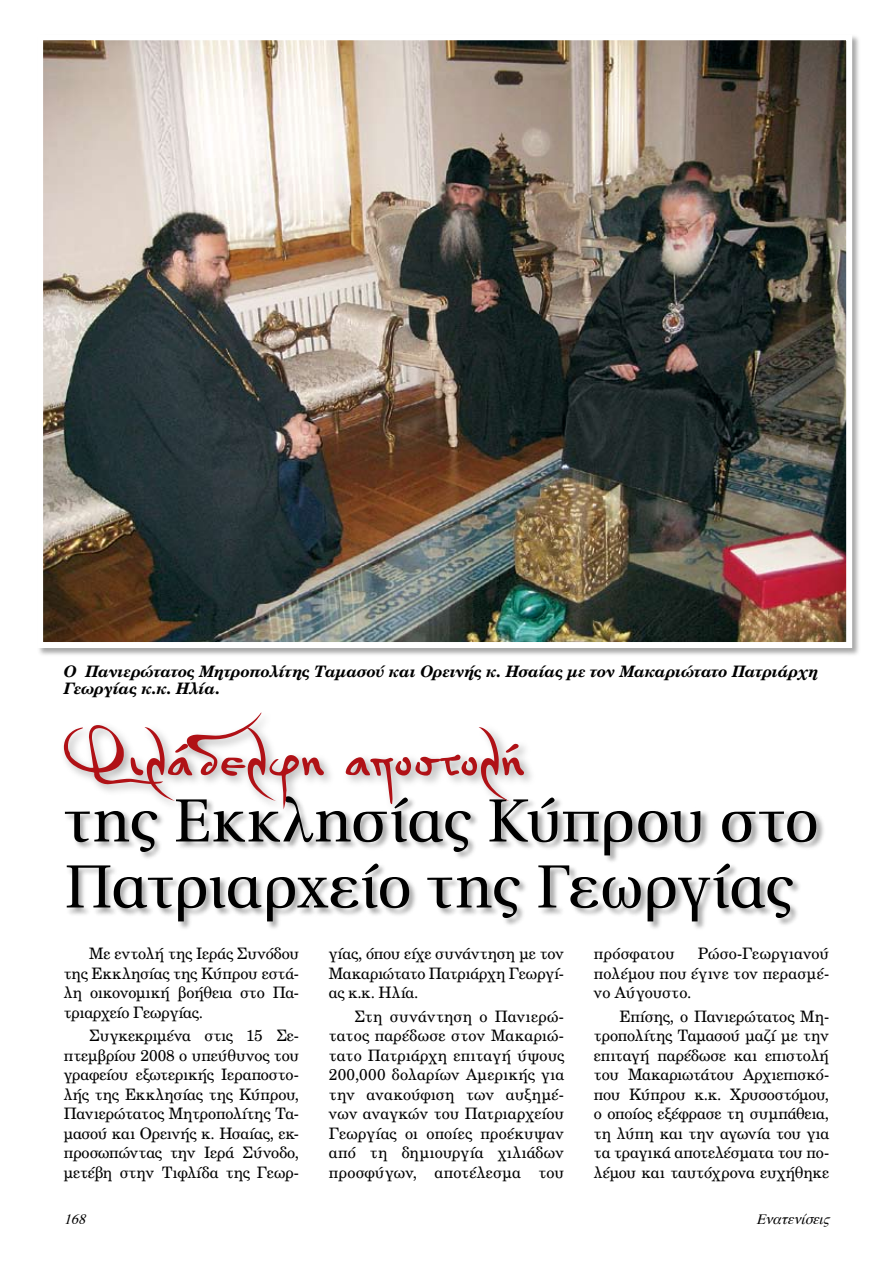
<style>
.page{position:relative;width:893px;height:1263px;background:#fff}
.page>*{position:absolute;margin:0;border:0;box-sizing:border-box;transform-origin:0 0}
.t1{font:85.5px "PF Da Vinci PF";letter-spacing:-.015em;color:#b01116;scale:1.14 1}
.t2{font:300 60.75px/66px "Sof Ser";letter-spacing:-.005em;color:#000}
.t3{font:15.75px/19.5px "UB Century";letter-spacing:-.005em;color:#000;text-align:justify}
.t4{font:italic 15.75px/16.5px "UB Century Bold";letter-spacing:-.005em;color:#000}
.t5{font:italic 14.25px "Times";color:#000}
</style>
<div class="page">
<div style="left:36px;top:33px;width:826px;height:625px;background:#000;opacity:.35"></div>
<img style="left:44px;top:41px;width:801px;height:600px">
<div style="left:37px;top:34px;width:815px;height:614px;border:6px solid #fff"></div>
<div style="left:64px;top:795px;width:762px;height:136px;background:#000;opacity:.35"></div>
<div style="left:59px;top:710px;width:478px;height:110px;background:#000;opacity:.35"></div>
<p class="t4" style="left:64px;top:663px;width:757px">Ο Πανιερώτατος Μητροπολίτης Ταμασού και Ορεινής κ. Ησαίας με τον Μακαριώτατο Πατριάρχη<br>Γεωργίας κ.κ. Ηλία.</p>
<h1 class="t1" style="left:59px;top:706px;width:410px">Φιλάδελφη αποστολή</h1>
<h2 class="t2" style="left:65px;top:789px;width:756px">της Εκκλησίας Κύπρου στο<br>Πατριαρχείο της Γεωργίας</h2>
<p class="t3" style="left:64px;top:944px;width:237px;text-indent:26px">Με εντολή της Ιεράς Συνόδου της Εκκλησίας της Κύπρου εστά&shy;λη οικονομική βοήθεια στο Πα&shy;τριαρχείο Γεωργίας.</p>
<p class="t3" style="left:64px;top:1026px;width:237px;text-indent:26px">Συγκεκριμένα στις 15 Σε&shy;πτεμβρίου 2008 ο υπεύθυνος του γραφείου εξωτερικής Ιεραποστο&shy;λής της Εκκλησίας της Κύπρου, Πανιερώτατος Μητροπολίτης Τα&shy;μασού και Ορεινής κ. Ησαίας, εκ&shy;προσωπώντας την Ιερά Σύνοδο, μετέβη στην Τιφλίδα της Γεωρ-</p>
<p class="t3" style="left:329px;top:944px;width:237px">γίας, όπου είχε συνάντηση με τον Μακαριώτατο Πατριάρχη Γεωργί&shy;ας κ.κ. Ηλία.</p>
<p class="t3" style="left:329px;top:1006px;width:237px;text-indent:26px">Στη συνάντηση ο Πανιερώ&shy;τατος παρέδωσε στον Μακαριώ&shy;τατο Πατριάρχη επιταγή ύψους 200,000 δολαρίων Αμερικής για την ανακούφιση των αυξημέ&shy;νων αναγκών του Πατριαρχείου Γεωργίας οι οποίες προέκυψαν από τη δημιουργία χιλιάδων προσφύγων, αποτέλεσμα του</p>
<p class="t3" style="left:594px;top:944px;width:237px;text-indent:104px">Ρώσο-Γεωργιανού πολέμου που έγινε τον περασμέ&shy;νο Αύγουστο.</p>
<p class="t3" style="left:594px;top:1006px;width:237px;text-indent:26px">Επίσης, ο Πανιερώτατος Μη&shy;τροπολίτης Ταμασού μαζί με την επιταγή παρέδωσε και επιστολή του Μακαριωτάτου Αρχιεπισκό&shy;που Κύπρου κ.κ. Χρυσοστόμου, ο οποίος εξέφρασε τη συμπάθεια, τη λύπη και την αγωνία του για τα τραγικά αποτελέσματα του πο&shy;λέμου και ταυτόχρονα ευχήθηκε</p>
<p class="t3" style="left:594px;top:944px;width:82px">πρόσφατου</p>
<p class="t5" style="left:64px;top:1205px;width:29px">168</p>
<p class="t5" style="left:756px;top:1205px;width:81px">Eνατενίσεις</p>
</div>
